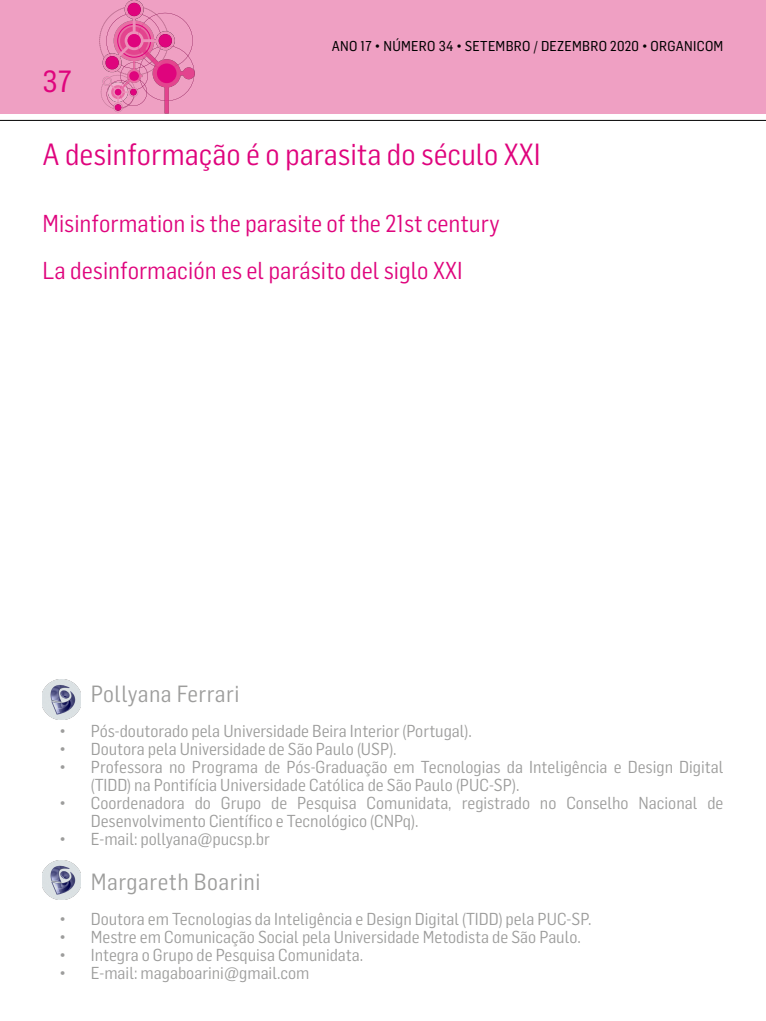
<style>
.page{position:relative;width:766px;height:1021px;background:#fff}
.page>*{position:absolute;margin:0;border:0;box-sizing:border-box;transform-origin:0 0}
.t1{font:30px "Flama Semicondensed";color:#df047d}
.t2{font:30px "Flama Semicondensed Basic";color:#df047d}
.t3{font:24px/46.7px "Flama Semicondensed";color:#df047d}
.t4{font:23px "Flama Semicondensed";letter-spacing:.02em;color:#9d9d9c}
.t5{font:17px/18px "Flama Semicondensed";color:#9d9d9c}
.t6{font:14px "Flama Semicondensed Basic";letter-spacing:.02em;color:#000}
</style>
<div class="page">
<div style="left:0;top:0;width:765px;height:113px;background:#efa0c3"></div>
<svg style="left:99px;top:0;width:96px;height:113px"></svg>
<hr style="left:0;top:120px;width:765px;height:1px;background:#000">
<img style="left:43px;top:680px;width:38px;height:39px">
<img style="left:43px;top:860px;width:38px;height:39px">
<h1 class="t2" style="left:43px;top:62px;width:31px">37</h1>
<p class="t6" style="left:331px;top:37px;width:393px">ANO 17 • NÚMERO 34 • SETEMBRO / DEZEMBRO 2020 • ORGANICOM</p>
<h1 class="t1" style="left:43px;top:135px;width:499px">A desinformação é o parasita do século XXI</h1>
<h2 class="t3" style="left:43px;top:199px;width:458px">Misinformation is the parasite of the 21st century<br>La desinformación es el parásito del siglo XXI</h2>
<h3 class="t4" style="left:91px;top:679px;width:150px">Pollyana Ferrari</h3>
<p class="t5" style="left:60px;top:721px;width:414px">• Pós-doutorado pela Universidade Beira Interior (Portugal).</p>
<p class="t5" style="left:60px;top:739px;width:338px">• Doutora pela Universidade de São Paulo (USP).</p>
<p class="t5" style="left:91px;top:757px;width:634px;text-indent:-31px">• Professora no Programa de Pós-Graduação em Tecnologias da Inteligência e Design Digital (TIDD) na Pontifícia Universidade Católica de São Paulo (PUC-SP).</p>
<p class="t5" style="left:91px;top:793px;width:634px;text-indent:-31px">• Coordenadora do Grupo de Pesquisa Comunidata, registrado no Conselho Nacional de<br>Desenvolvimento Científico e Tecnológico (CNPq).</p>
<p class="t5" style="left:60px;top:829px;width:212px">• E-mail: pollyana@pucsp.br</p>
<h3 class="t4" style="left:91px;top:866px;width:171px">Margareth Boarini</h3>
<p class="t5" style="left:60px;top:908px;width:533px">• Doutora em Tecnologias da Inteligência e Design Digital (TIDD) pela PUC-SP.</p>
<p class="t5" style="left:60px;top:926px;width:522px">• Mestre em Comunicação Social pela Universidade Metodista de São Paulo.</p>
<p class="t5" style="left:60px;top:944px;width:305px">• Integra o Grupo de Pesquisa Comunidata.</p>
<p class="t5" style="left:60px;top:962px;width:251px">• E-mail: magaboarini@gmail.com</p>
</div>
